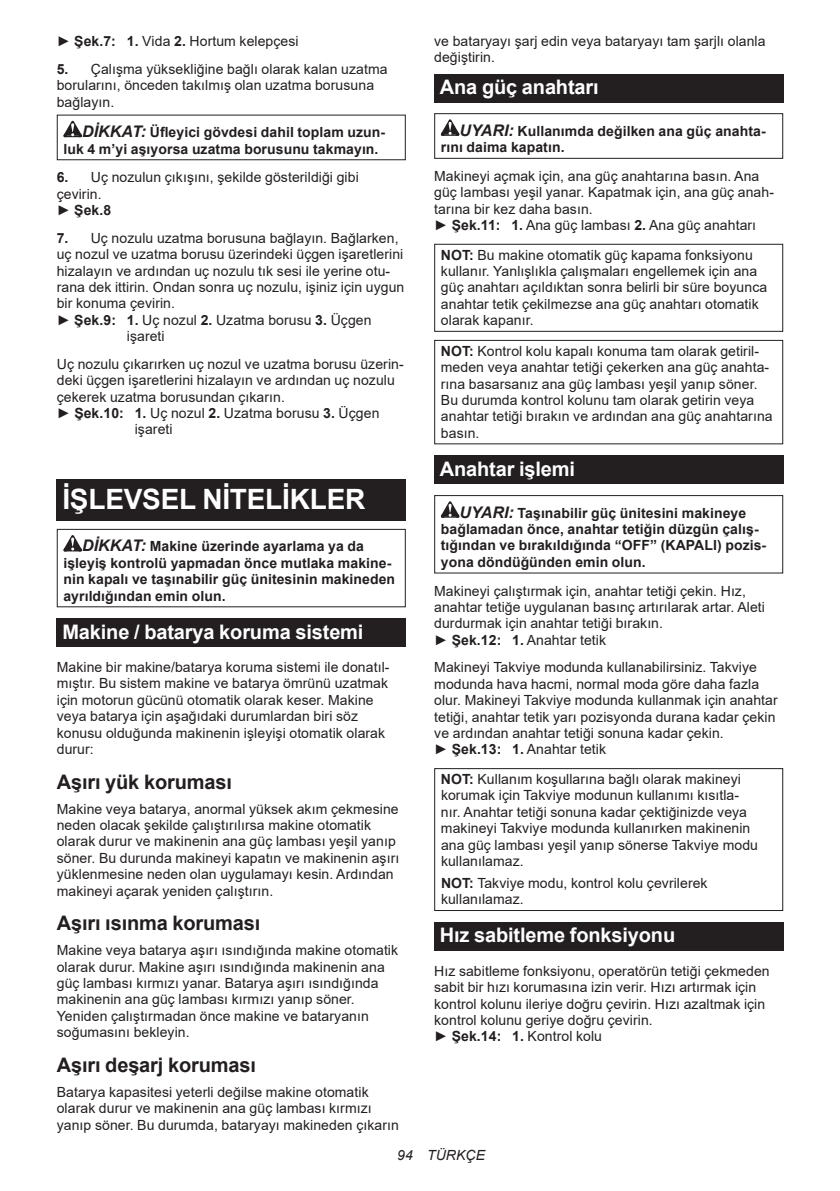
<style>
.page{position:relative;width:840px;height:1191px;background:#fff}
.page>*{position:absolute;margin:0;border:0;box-sizing:border-box;transform-origin:0 0}
.t1{font:700 28px "Arial";letter-spacing:-.01em;color:#fff}
.t2{font:700 20px "Arial";letter-spacing:-.01em;color:#fff}
.t3{font:700 20px "Arial";letter-spacing:-.01em;color:#231f20}
.t4{font:14px/16.4px "Arial";letter-spacing:.005em;color:#231f20}
.t5{font:700 14px/16.4px "Arial";letter-spacing:.005em;color:#231f20}
.t6{font:italic 14px "Arial";letter-spacing:.005em;color:#231f20}
.s1{font-weight:700}
.s2{font-style:italic;font-size:16px}
</style>
<div class="page">
<svg style="left:63px;top:121px;width:19px;height:16px"></svg>
<div style="left:57px;top:115px;width:348px;height:45px;border:1px solid #231f20"></div>
<div style="left:57px;top:480px;width:348px;height:41px;background:#231f20"></div>
<svg style="left:63px;top:535px;width:19px;height:16px"></svg>
<div style="left:57px;top:529px;width:348px;height:78px;border:1px solid #231f20"></div>
<div style="left:57px;top:618px;width:348px;height:29px;background:#231f20"></div>
<div style="left:434px;top:74px;width:348px;height:28px;background:#231f20"></div>
<svg style="left:440px;top:119px;width:19px;height:17px"></svg>
<div style="left:434px;top:113px;width:348px;height:46px;border:1px solid #231f20"></div>
<div style="left:434px;top:244px;width:348px;height:88px;border:1px solid #231f20"></div>
<div style="left:434px;top:340px;width:348px;height:104px;border:1px solid #231f20"></div>
<div style="left:434px;top:456px;width:348px;height:28px;background:#231f20"></div>
<svg style="left:440px;top:501px;width:19px;height:17px"></svg>
<div style="left:434px;top:495px;width:348px;height:78px;border:1px solid #231f20"></div>
<div style="left:434px;top:768px;width:348px;height:143px;border:1px solid #231f20"></div>
<div style="left:434px;top:922px;width:348px;height:29px;background:#231f20"></div>
<p class="t4" style="left:57px;top:33px;width:243px">► <span class="s1">Şek.7: 1.</span> Vida <span class="s1">2.</span> Hortum kelepçesi</p>
<p class="t4" style="left:57px;top:61px;width:332px"><span class="s1">5.</span> Çalışma yüksekliğine bağlı olarak kalan uzatma borularını, önceden takılmış olan uzatma borusuna bağlayın.</p>
<p class="t5" style="left:63px;top:124px;width:323px;text-indent:19px"><span class="s2">DİKKAT:</span> Üfleyici gövdesi dahil toplam uzun&shy;luk 4 m’yi aşıyorsa uzatma borusunu takmayın.</p>
<p class="t4" style="left:57px;top:169px;width:303px"><span class="s1">6.</span> Uç nozulun çıkışını, şekilde gösterildiği gibi çevirin.<br>► <span class="s1">Şek.8</span></p>
<p class="t4" style="left:57px;top:230px;width:343px"><span class="s1">7.</span> Uç nozulu uzatma borusuna bağlayın. Bağlarken,</p>
<p class="t4" style="left:57px;top:246px;width:348px">uç nozul ve uzatma borusu üzerindeki üçgen işaretlerini</p>
<p class="t4" style="left:57px;top:262px;width:335px">hizalayın ve ardından uç nozulu tık sesi ile yerine otu-</p>
<p class="t4" style="left:57px;top:279px;width:349px">rana dek ittirin. Ondan sonra uç nozulu, işiniz için uygun</p>
<p class="t4" style="left:57px;top:295px;width:120px">bir konuma çevirin.</p>
<p class="t4" style="left:57px;top:311px;width:316px">► <span class="s1">Şek.9: 1.</span> Uç nozul <span class="s1">2.</span> Uzatma borusu <span class="s1">3.</span> Üçgen</p>
<p class="t4" style="left:127px;top:328px;width:39px">işareti</p>
<p class="t4" style="left:57px;top:356px;width:348px">Uç nozulu çıkarırken uç nozul ve uzatma borusu üzerin-</p>
<p class="t4" style="left:57px;top:372px;width:339px">deki üçgen işaretlerini hizalayın ve ardından uç nozulu</p>
<p class="t4" style="left:57px;top:388px;width:229px">çekerek uzatma borusundan çıkarın.</p>
<p class="t4" style="left:57px;top:405px;width:324px">► <span class="s1">Şek.10: 1.</span> Uç nozul <span class="s1">2.</span> Uzatma borusu <span class="s1">3.</span> Üçgen</p>
<p class="t4" style="left:135px;top:421px;width:39px">işareti</p>
<h1 class="t1" style="left:62px;top:480px;width:304px">İŞLEVSEL NİTELİKLER</h1>
<p class="t5" style="left:63px;top:538px;width:333px;text-indent:19px"><span class="s2">DİKKAT:</span> Makine üzerinde ayarlama ya da işleyiş kontrolü yapmadan önce mutlaka makine&shy;nin kapalı ve taşınabilir güç ünitesinin makineden ayrıldığından emin olun.</p>
<h2 class="t2" style="left:62px;top:617px;width:302px">Makine / batarya koruma sistemi</h2>
<p class="t4" style="left:57px;top:659px;width:334px">Makine bir makine/batarya koruma sistemi ile donatıl&shy;mıştır. Bu sistem makine ve batarya ömrünü uzatmak için motorun gücünü otomatik olarak keser. Makine veya batarya için aşağıdaki durumlardan biri söz konusu olduğunda makinenin işleyişi otomatik olarak durur:</p>
<h2 class="t3" style="left:57px;top:767px;width:177px">Aşırı yük koruması</h2>
<p class="t4" style="left:57px;top:800px;width:344px">Makine veya batarya, anormal yüksek akım çekmesine neden olacak şekilde çalıştırılırsa makine otomatik olarak durur ve makinenin ana güç lambası yeşil yanıp söner. Bu durunda makineyi kapatın ve makinenin aşırı yüklenmesine neden olan uygulamayı kesin. Ardından makineyi açarak yeniden çalıştırın.</p>
<h2 class="t3" style="left:57px;top:909px;width:205px">Aşırı ısınma koruması</h2>
<p class="t4" style="left:57px;top:942px;width:343px">Makine veya batarya aşırı ısındığında makine otomatik olarak durur. Makine aşırı ısındığında makinenin ana güç lambası kırmızı yanar. Batarya aşırı ısındığında makinenin ana güç lambası kırmızı yanıp söner.<br>Yeniden çalıştırmadan önce makine ve bataryanın soğumasını bekleyin.</p>
<h2 class="t3" style="left:57px;top:1050px;width:201px">Aşırı deşarj koruması</h2>
<p class="t4" style="left:57px;top:1083px;width:343px">Batarya kapasitesi yeterli değilse makine otomatik olarak durur ve makinenin ana güç lambası kırmızı yanıp söner. Bu durumda, bataryayı makineden çıkarın</p>
<p class="t4" style="left:434px;top:33px;width:333px">ve bataryayı şarj edin veya bataryayı tam şarjlı olanla değiştirin.</p>
<h2 class="t2" style="left:439px;top:73px;width:160px">Ana güç anahtarı</h2>
<p class="t5" style="left:440px;top:123px;width:326px;text-indent:19px"><span class="s2">UYARI:</span> Kullanımda değilken ana güç anahta&shy;rını daima kapatın.</p>
<p class="t4" style="left:434px;top:168px;width:341px">Makineyi açmak için, ana güç anahtarına basın. Ana güç lambası yeşil yanar. Kapatmak için, ana güç anah&shy;tarına bir kez daha basın.<br>► <span class="s1">Şek.11: 1.</span> Ana güç lambası <span class="s1">2.</span> Ana güç anahtarı</p>
<p class="t4" style="left:440px;top:246px;width:327px"><span class="s1">NOT:</span> Bu makine otomatik güç kapama fonksiyonu kullanır. Yanlışlıkla çalışmaları engellemek için ana güç anahtarı açıldıktan sonra belirli bir süre boyunca anahtar tetik çekilmezse ana güç anahtarı otomatik olarak kapanır.</p>
<p class="t4" style="left:440px;top:342px;width:333px"><span class="s1">NOT:</span> Kontrol kolu kapalı konuma tam olarak getiril&shy;meden veya anahtar tetiği çekerken ana güç anahta&shy;rına basarsanız ana güç lambası yeşil yanıp söner.<br>Bu durumda kontrol kolunu tam olarak getirin veya anahtar tetiği bırakın ve ardından ana güç anahtarına basın.</p>
<h2 class="t2" style="left:439px;top:454px;width:137px">Anahtar işlemi</h2>
<p class="t5" style="left:440px;top:505px;width:327px;text-indent:19px"><span class="s2">UYARI:</span> Taşınabilir güç ünitesini makineye bağlamadan önce, anahtar tetiğin düzgün çalış&shy;tığından ve bırakıldığında “OFF” (KAPALI) pozis&shy;yona döndüğünden emin olun.</p>
<p class="t4" style="left:434px;top:582px;width:332px">Makineyi çalıştırmak için, anahtar tetiği çekin. Hız, anahtar tetiğe uygulanan basınç artırılarak artar. Aleti durdurmak için anahtar tetiği bırakın.<br>► <span class="s1">Şek.12: 1.</span> Anahtar tetik</p>
<p class="t4" style="left:434px;top:659px;width:345px">Makineyi Takviye modunda kullanabilirsiniz. Takviye modunda hava hacmi, normal moda göre daha fazla olur. Makineyi Takviye modunda kullanmak için anahtar tetiği, anahtar tetik yarı pozisyonda durana kadar çekin ve ardından anahtar tetiği sonuna kadar çekin.<br>► <span class="s1">Şek.13: 1.</span> Anahtar tetik</p>
<p class="t4" style="left:440px;top:770px;width:318px"><span class="s1">NOT:</span> Kullanım koşullarına bağlı olarak makineyi korumak için Takviye modunun kullanımı kısıtla&shy;nır. Anahtar tetiği sonuna kadar çektiğinizde veya makineyi Takviye modunda kullanırken makinenin ana güç lambası yeşil yanıp sönerse Takviye modu kullanılamaz.</p>
<p class="t4" style="left:441px;top:874px;width:268px"><span class="s1">NOT:</span> Takviye modu, kontrol kolu çevrilerek kullanılamaz.</p>
<h2 class="t2" style="left:439px;top:921px;width:237px">Hız sabitleme fonksiyonu</h2>
<p class="t4" style="left:434px;top:962px;width:337px">Hız sabitleme fonksiyonu, operatörün tetiği çekmeden sabit bir hızı korumasına izin verir. Hızı artırmak için kontrol kolunu ileriye doğru çevirin. Hızı azaltmak için kontrol kolunu geriye doğru çevirin.<br>► <span class="s1">Şek.14: 1.</span> Kontrol kolu</p>
<p class="t6" style="left:397px;top:1146px;width:89px">94 TÜRKÇE</p>
</div>
